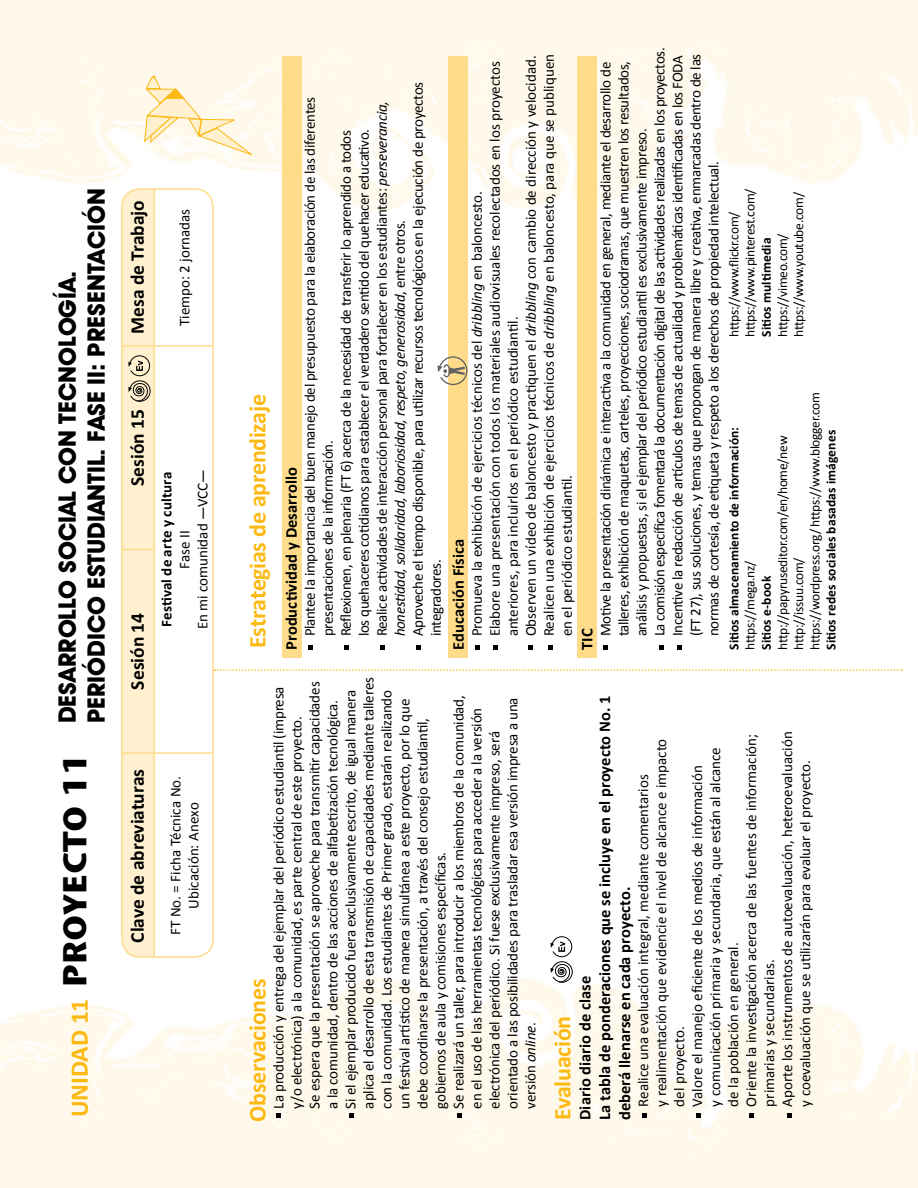
<style>
.page{position:relative;width:918px;height:1188px;background:#fff}
.page>*{position:absolute;margin:0;border:0;box-sizing:border-box;transform-origin:0 0}
.t1{font:700 25.5px "Calibri";letter-spacing:-.005em;color:#fdb913}
.t2{font:700 24px/28.8px "Avant Guard SW";color:#000}
.t3{font:700 24px "Calibri";letter-spacing:-.015em;color:#fdb913}
.t4{font:700 19.5px "Calibri";color:#000}
.t5{font:700 16.5px/19.8px "Calibri";color:#000}
.t6{font:15px/18px "Calibri";letter-spacing:-.01em;color:#000}
.t7{font:700 15px "Calibri";letter-spacing:.005em;color:#000}
.t8{font:13.5px/16.2px "Calibri";letter-spacing:-.02em;color:#000}
.t9{font:700 13.5px "Calibri";letter-spacing:.01em;color:#000}
.s1{font-family:"Stone Sans ITC";font-size:33px}
.s2{font-style:italic}
</style>
<div class="page">
<img style="left:0;top:972px;width:918px;height:216px">
<img style="left:0;top:0;width:917px;height:216px">
<svg style="left:155px;top:189px;width:58px;height:766px"></svg>
<hr style="left:122px;top:958px;width:32px;height:1px;background:#fedc89">
<hr style="left:155px;top:958px;width:58px;height:1px;background:#fedc89">
<hr style="left:154px;top:753px;width:1px;height:204px;background:#fedc89">
<hr style="left:213px;top:753px;width:1px;height:204px;background:#fedc89">
<hr style="left:155px;top:752px;width:58px;height:2px;background:#fedc89">
<hr style="left:154px;top:550px;width:1px;height:203px;background:#fedc89">
<hr style="left:154px;top:346px;width:1px;height:204px;background:#fedc89">
<hr style="left:155px;top:345px;width:58px;height:2px;background:#fedc89">
<hr style="left:154px;top:189px;width:1px;height:157px;background:#fedc89">
<hr style="left:213px;top:189px;width:1px;height:157px;background:#fedc89">
<div style="left:121px;top:188px;width:93px;height:770px;border:2px solid #fedc89;border-radius:18px"></div>
<svg style="left:214px;top:669px;width:688px;height:2px"></svg>
<svg style="left:276px;top:1113px;width:4px;height:5px"></svg>
<svg style="left:458px;top:1113px;width:4px;height:5px"></svg>
<svg style="left:349px;top:1113px;width:5px;height:5px"></svg>
<div style="left:283px;top:56px;width:19px;height:602px;background:#fedc89"></div>
<div style="left:448px;top:56px;width:19px;height:602px;background:#fedc89"></div>
<div style="left:578px;top:56px;width:19px;height:602px;background:#fedc89"></div>
<svg style="left:438px;top:356px;width:30px;height:30px"></svg>
<svg style="left:308px;top:645px;width:4px;height:5px"></svg>
<svg style="left:344px;top:646px;width:5px;height:4px"></svg>
<svg style="left:380px;top:646px;width:5px;height:4px"></svg>
<svg style="left:417px;top:646px;width:4px;height:4px"></svg>
<svg style="left:475px;top:645px;width:5px;height:5px"></svg>
<svg style="left:493px;top:646px;width:4px;height:4px"></svg>
<svg style="left:548px;top:645px;width:5px;height:5px"></svg>
<svg style="left:529px;top:645px;width:4px;height:5px"></svg>
<svg style="left:604px;top:646px;width:4px;height:4px"></svg>
<svg style="left:677px;top:646px;width:5px;height:4px"></svg>
<svg style="left:659px;top:646px;width:5px;height:4px"></svg>
<svg style="left:749px;top:1113px;width:5px;height:5px"></svg>
<svg style="left:642px;top:1113px;width:5px;height:5px"></svg>
<svg style="left:696px;top:1113px;width:4px;height:5px"></svg>
<svg style="left:787px;top:1113px;width:5px;height:5px"></svg>
<svg style="left:122px;top:189px;width:32px;height:768px;background:#fcedca"></svg>
<svg style="left:144px;top:75px;width:109px;height:81px"></svg>
<svg style="left:551px;top:936px;width:22px;height:47px"></svg>
<h2 class="t2" style="left:53px;top:723px;width:537px;text-indent:-264px;rotate:-90deg"><span class="s1">PROYECTO 11</span> Desarrollo social con tecnología.<br>Periódico estudiantil. Fase II: Presentación</h2>
<h1 class="t1" style="left:63px;top:1117px;width:120px;rotate:-90deg">UNIDAD 11</h1>
<h3 class="t4" style="left:125px;top:334px;width:135px;rotate:-90deg">Mesa de Trabajo</h3>
<p class="t6" style="left:176px;top:326px;width:119px;rotate:-90deg">Tiempo: 2 jornadas</p>
<h3 class="t4" style="left:125px;top:486px;width:78px;rotate:-90deg">Sesión 15</h3>
<h3 class="t4" style="left:125px;top:690px;width:78px;rotate:-90deg">Sesión 14</h3>
<p class="t7" style="left:157px;top:627px;width:156px;rotate:-90deg">Festival de arte y cultura</p>
<p class="t6" style="left:176px;top:629px;width:161px;text-align:center;rotate:-90deg">Fase II<br>En mi comunidad —VCC—</p>
<h3 class="t4" style="left:125px;top:943px;width:175px;rotate:-90deg">Clave de abreviaturas</h3>
<p class="t6" style="left:167px;top:935px;width:161px;text-align:center;rotate:-90deg">FT No. = Ficha Técnica No.<br>Ubicación: Anexo</p>
<h2 class="t3" style="left:242px;top:648px;width:255px;rotate:-90deg">Estrategias de aprendizaje</h2>
<p class="t6" style="left:301px;top:636px;width:556px;rotate:-90deg">Plantee la importancia del buen manejo del presupuesto para la elaboración de las diferentes presentaciones de la información.<br>Reflexionen, en plenaria (FT 6) acerca de la necesidad de transferir lo aprendido a todos<br>los quehaceres cotidianos para establecer el verdadero sentido del quehacer educativo.<br>Realice actividades de interacción personal para fortalecer en los estudiantes: <span class="s2">perseverancia, honestidad, solidaridad, laboriosidad, respeto, generosidad</span>, entre otros.<br>Aproveche el tiempo disponible, para utilizar recursos tecnológicos en la ejecución de proyectos integradores.</p>
<p class="t5" style="left:281px;top:650px;width:184px;rotate:-90deg">Productividad y Desarrollo</p>
<p class="t6" style="left:597px;top:636px;width:590px;rotate:-90deg">Motive la presentación dinámica e interactiva a la comunidad en general, mediante el desarrollo de talleres, exhibición de maquetas, carteles, proyecciones, sociodramas, que muestren los resultados, análisis y propuestas, si el ejemplar del periódico estudiantil es exclusivamente impreso.<br>La comisión específica fomentará la documentación digital de las actividades realizadas en los proyectos.<br>Incentive la redacción de artículos de temas de actualidad y problemáticas identificadas en los FODA (FT 27), sus soluciones, y temas que propongan de manera libre y creativa, enmarcadas dentro de las normas de cortesía, de etiqueta y respeto a los derechos de propiedad intelectual.</p>
<p class="t6" style="left:468px;top:636px;width:584px;rotate:-90deg">Promueva la exhibición de ejercicios técnicos del <span class="s2">dribbling</span> en baloncesto.<br>Elabore una presentación con todos los materiales audiovisuales recolectados en los proyectos anteriores, para incluirlos en el periódico estudiantil.<br>Observen un vídeo de baloncesto y practiquen el <span class="s2">dribbling</span> con cambio de dirección y velocidad.<br>Realicen una exhibición de ejercicios técnicos de <span class="s2">dribbling</span> en baloncesto, para que se publiquen en el periódico estudiantil.</p>
<p class="t8" style="left:726px;top:337px;width:150px;rotate:-90deg">https://www.flickr.com/ https://www.pinterest.com/</p>
<p class="t8" style="left:774px;top:337px;width:146px;rotate:-90deg">https://vimeo.com/ https://www.youtube.com/</p>
<p class="t9" style="left:758px;top:337px;width:101px;rotate:-90deg">Sitios multimedia</p>
<p class="t8" style="left:774px;top:650px;width:259px;rotate:-90deg">http://papyruseditor.com/en/home/new http://issuu.com/<br>https://wordpress.org/ https://www.blogger.com</p>
<p class="t9" style="left:725px;top:650px;width:224px;rotate:-90deg">Sitios almacenamiento de información:</p>
<p class="t9" style="left:823px;top:650px;width:221px;rotate:-90deg">Sitios redes sociales basadas imágenes</p>
<p class="t5" style="left:448px;top:650px;width:112px;rotate:-90deg">Educación Física</p>
<p class="t8" style="left:742px;top:650px;width:91px;rotate:-90deg">https://mega.nz/</p>
<p class="t9" style="left:758px;top:650px;width:76px;rotate:-90deg">Sitios e-book</p>
<p class="t5" style="left:577px;top:650px;width:23px;rotate:-90deg">TIC</p>
<p class="t6" style="left:270px;top:1108px;width:433px;rotate:-90deg">La producción y entrega del ejemplar del periódico estudiantil (impresa y/o electrónica) a la comunidad, es parte central de este proyecto.<br>Se espera que la presentación se aproveche para transmitir capacidades a la comunidad, dentro de las acciones de alfabetización tecnológica.<br>Si el ejemplar producido fuera exclusivamente escrito, de igual manera aplica el desarrollo de esta transmisión de capacidades mediante talleres con la comunidad. Los estudiantes de Primer grado, estarán realizando un festival artístico de manera simultánea a este proyecto, por lo que debe coordinarse la presentación, a través del consejo estudiantil, gobiernos de aula y comisiones específicas.<br>Se realizará un taller, para introducir a los miembros de la comunidad, en el uso de las herramientas tecnológicas para acceder a la versión electrónica del periódico. Si fuese exclusivamente impreso, será orientado a las posibilidades para trasladar esa versión impresa a una versión <span class="s2">online</span>.</p>
<h2 class="t3" style="left:242px;top:1122px;width:145px;rotate:-90deg">Observaciones</h2>
<h2 class="t3" style="left:547px;top:1120px;width:106px;rotate:-90deg">Evaluación</h2>
<p class="t5" style="left:575px;top:1120px;width:426px;rotate:-90deg">Diario diario de clase<br>La tabla de ponderaciones que se incluye en el proyecto No. 1 deberá llenarse en cada proyecto.</p>
<p class="t6" style="left:634px;top:1107px;width:377px;rotate:-90deg">Realice una evaluación integral, mediante comentarios<br>y realimentación que evidencie el nivel de alcance e impacto del proyecto.<br>Valore el manejo eficiente de los medios de información<br>y comunicación primaria y secundaria, que están al alcance de la población en general.<br>Oriente la investigación acerca de las fuentes de información; primarias y secundarias.<br>Aporte los instrumentos de autoevaluación, heteroevaluación y coevaluación que se utilizarán para evaluar el proyecto.</p>
</div>
